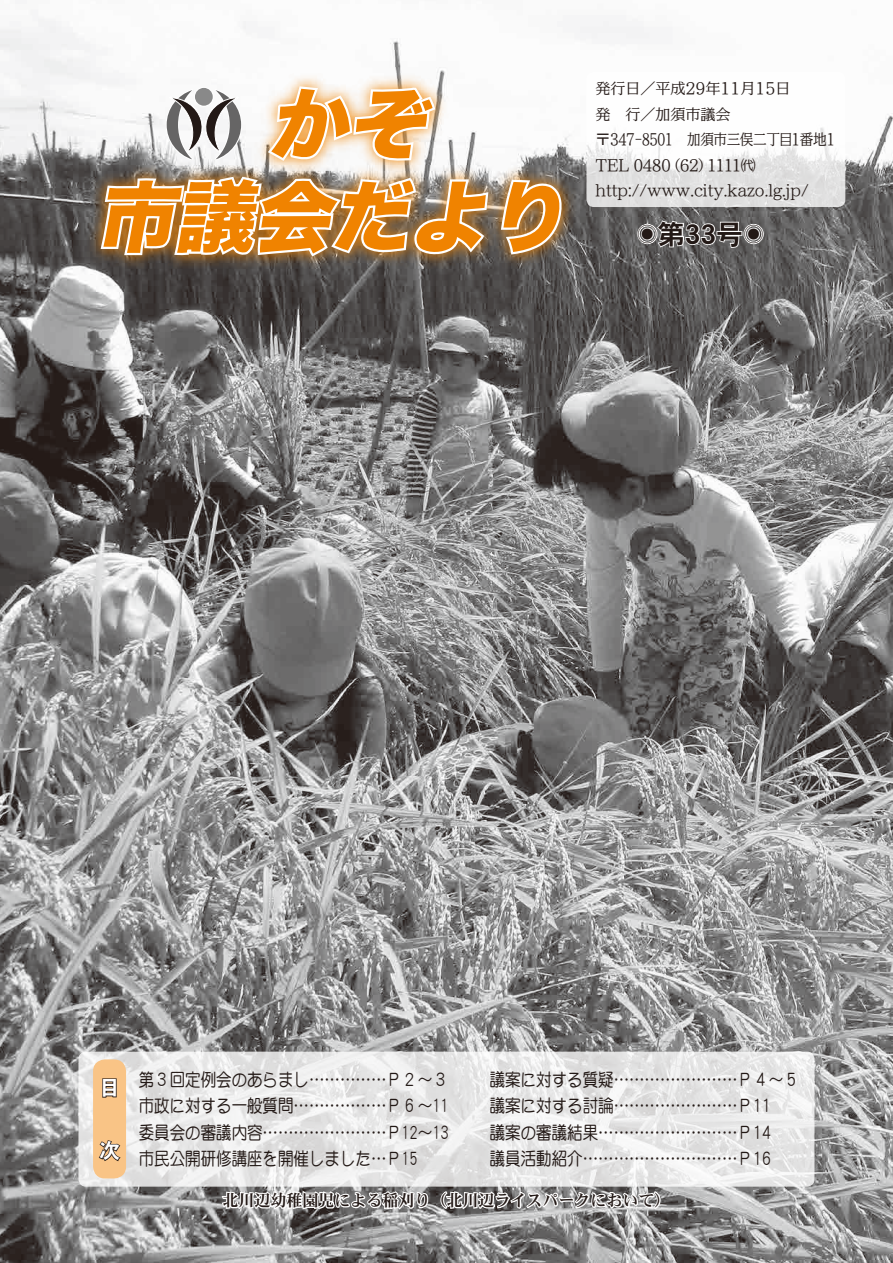
<style>
.page{position:relative;width:893px;height:1263px;background:#fff}
.page>*{position:absolute;margin:0;border:0;box-sizing:border-box;transform-origin:0 0}
.t1{font:27px "DFPHS Gothic CID W7";color:#231916}
.t2{font:21px "Koz Min Pro";color:#231916}
.t3{font:21px "DFPHS Gothic CID W7";color:#fff}
.t4{font:500 18px/26.2px "DFP Maru Gothic CID";color:#231916;text-align:justify;scale:.86 1}
.t5{font:16.5px "DFPHS Mincho CID W7";color:#231916}
.t6{font:100 15px/25.5px "Iwa UD Min Pr 6";color:#231916}
.t7{font:100 15px "Iwa UD Min Pr 6";letter-spacing:-.025em;color:#231916;scale:.9 1}
</style>
<div class="page">
<img style="left:0;top:18px;width:893px;height:1245px">
<svg style="left:586px;top:72px;width:259px;height:135px"></svg>
<svg style="left:636px;top:219px;width:129px;height:30px"></svg>
<img style="left:82px;top:67px;width:499px;height:207px">
<svg style="left:264px;top:84px;width:174px;height:82px"></svg>
<svg style="left:498px;top:177px;width:62px;height:80px;background:#c78d48"></svg>
<svg style="left:98px;top:174px;width:392px;height:85px;background:#cf9249"></svg>
<svg style="left:161px;top:86px;width:86px;height:78px"></svg>
<div style="left:195px;top:88px;width:18px;height:18px;background:#898989;border-radius:50%"></div>
<svg style="left:78px;top:1052px;width:736px;height:135px;fill:#e8e8e8"></svg>
<div style="left:93px;top:1059px;width:33px;height:119px;background:#f9c486;border-radius:12px"></div>
<svg style="left:102px;top:1078px;width:15px;height:20px"></svg>
<svg style="left:98px;top:1140px;width:23px;height:22px"></svg>
<svg style="left:220px;top:1178px;width:210px;height:35px"></svg>
<svg style="left:439px;top:1161px;width:223px;height:50px"></svg>
<p class="t6" style="left:595px;top:76px;width:197px">発行日／平成29年11月15日</p>
<p class="t6" style="left:595px;top:102px;width:136px">発　行／加須市議会</p>
<p class="t7" style="left:687px;top:131px;width:166px">加須市三俣二丁目1番地1</p>
<p class="t6" style="left:595px;top:127px;width:79px">〒347−8501</p>
<p class="t6" style="left:665px;top:153px;width:49px">（62）</p>
<p class="t6" style="left:707px;top:153px;width:50px">1111㈹</p>
<p class="t6" style="left:595px;top:153px;width:215px">TEL 0480 http://www.city.kazo l g. j p. /</p>
<p class="t2" style="left:743px;top:219px;width:22px">◉</p>
<h1 class="t1" style="left:658px;top:220px;width:87px">第33号</h1>
<p class="t2" style="left:637px;top:219px;width:22px">◉</p>
<p class="t3" style="left:99px;top:1076px;width:18px">目</p>
<p class="t3" style="left:99px;top:1139px;width:22px">次</p>
<p class="t4" style="left:139px;top:1066px;width:362px">第３回定例会のあらまし……………Ｐ２~３市政に対する一般質問………………Ｐ６~11委員会の審議内容……………………Ｐ12~13市民公開研修講座を開催しました…Ｐ15</p>
<p class="t4" style="left:490px;top:1066px;width:361px;text-align:left">議案に対する質疑……………………Ｐ４~５議案に対する討論……………………Ｐ11<br>議案の審議結果………………………Ｐ14<br>議員活動紹介…………………………Ｐ16</p>
<p class="t5" style="left:222px;top:1191px;width:450px">北川辺幼稚園児による稲刈り（北川辺ライスパークにおいて(</p>
</div>
